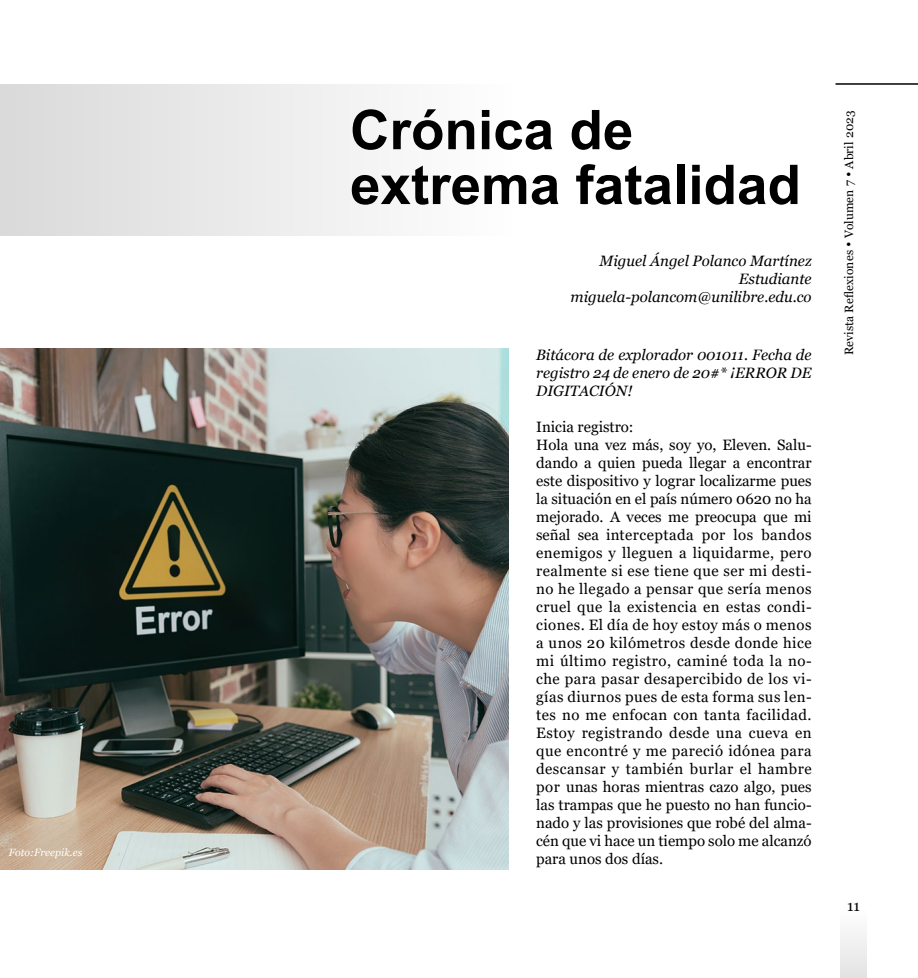
<style>
.page{position:relative;width:918px;height:978px;background:#fff}
.page>*{position:absolute;margin:0;border:0;box-sizing:border-box;transform-origin:0 0}
.t1{font:700 54.75px/54.8px "Arial";color:#000}
.t2{font:15px/18px "Georgia";letter-spacing:.03em;color:#000}
.t3{font:italic 15px/18px "Georgia";color:#000;text-align:justify}
.t4{font:12px "Georgia";letter-spacing:.01em;color:#000}
.t5{font:italic 10.5px "Georgia";color:#fff}
</style>
<div class="page">
<hr style="left:836px;top:83px;width:82px;height:2px;background:#000">
<div style="left:840px;top:909px;width:27px;height:69px;background:linear-gradient(to bottom,#fefefe,#e3e3e3)"></div>
<div style="left:0;top:84px;width:512px;height:151px;background:linear-gradient(to right,#d9d9d9,#fefefe)"></div>
<img style="left:0;top:349px;width:509px;height:521px">
<p class="t5" style="left:9px;top:846px;width:75px">Foto:Freepik.es</p>
<h1 class="t1" style="left:350px;top:103px;width:452px">Crónica de extrema fatalidad</h1>
<p class="t3" style="left:571px;top:252px;width:243px;text-align:right">Miguel Ángel Polanco Martínez<br>Estudiante miguela-polancom@unilibre.edu.co</p>
<p class="t3" style="left:536px;top:346px;width:277px">Bitácora de explorador 001011. Fecha de registro 24 de enero de 20#* ¡ERROR DE DIGITACIÓN!</p>
<p class="t2" style="left:536px;top:418px;width:277px">Inicia registro:<br>Hola una vez más, soy yo, Eleven. Salu&shy;dando a quien pueda llegar a encontrar este dispositivo y lograr localizarme pues la situación en el país número 0620 no ha mejorado. A veces me preocupa que mi señal sea interceptada por los bandos enemigos y lleguen a liquidarme, pero realmente si ese tiene que ser mi desti&shy;no he llegado a pensar que sería menos cruel que la existencia en estas condi&shy;ciones. El día de hoy estoy más o menos a unos 20 kilómetros desde donde hice mi último registro, caminé toda la no&shy;che para pasar desapercibido de los vi&shy;gías diurnos pues de esta forma sus len&shy;tes no me enfocan con tanta facilidad.<br>Estoy registrando desde una cueva en que encontré y me pareció idónea para descansar y también burlar el hambre por unas horas mientras cazo algo, pues las trampas que he puesto no han funcio&shy;nado y las provisiones que robé del alma&shy;cén que vi hace un tiempo solo me alcanzó para unos dos días.</p>
<p class="t4" style="left:842px;top:355px;width:246px;rotate:-90deg">Revista Reflexiones • Volumen 7 • Abril 2023</p>
<p class="t2" style="left:847px;top:897px;width:14px">11</p>
</div>
